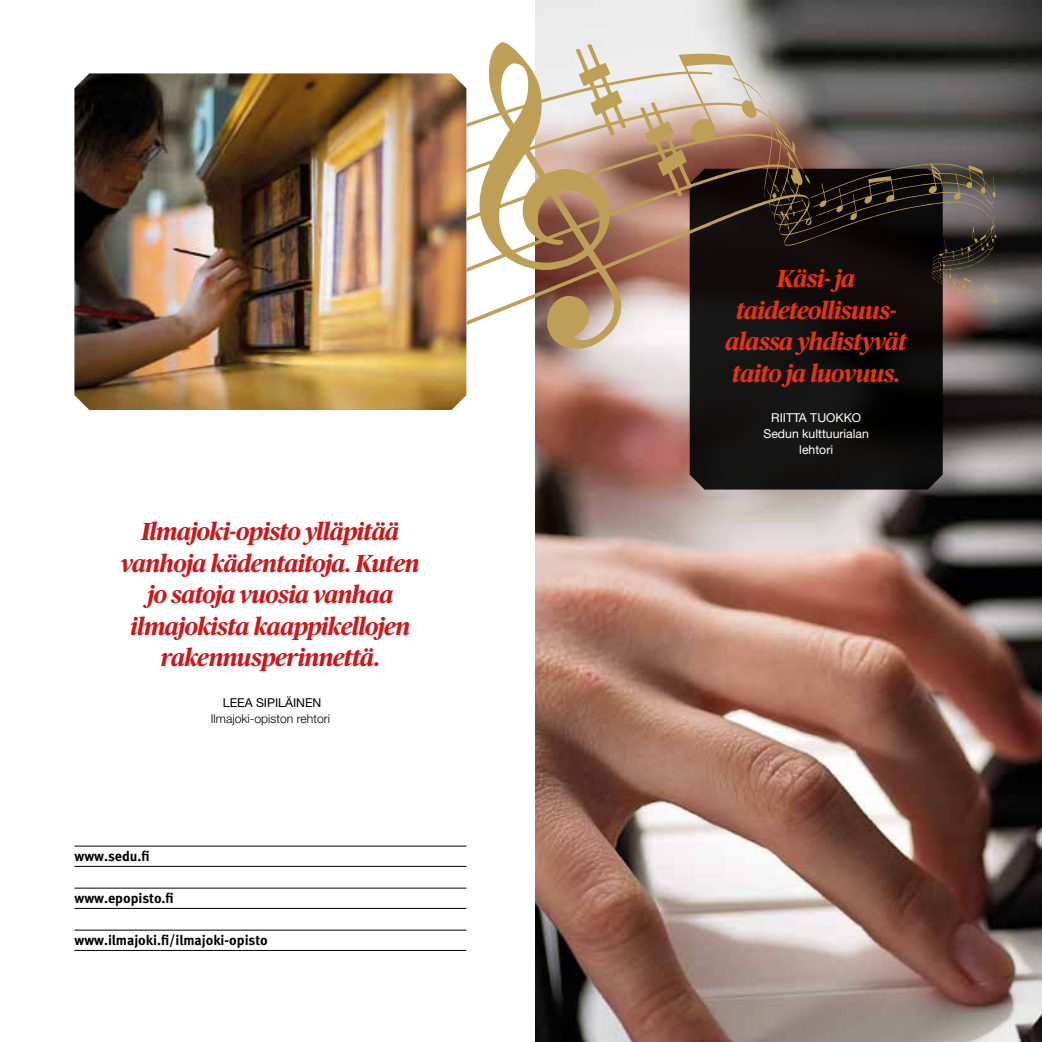
<style>
.page{position:relative;width:1042px;height:1042px;background:#fff}
.page>*{position:absolute;margin:0;border:0;box-sizing:border-box;transform-origin:0 0}
.t1{font:italic 700 24.5px/31.5px "Publico";letter-spacing:-.025em;color:#cd171a;text-align:center}
.t2{font:italic 700 24.5px/31.5px "Publico";letter-spacing:-.025em;color:#e63312;text-align:center}
.t3{font:700 14px "Meta Pro";color:#000}
.t4{font:12.25px/15.8px "Helvetica Neue";color:#fff;text-align:center}
.t5{font:300 12.25px "Helvetica Neue";color:#000}
.t6{font:12.25px "Helvetica Neue";color:#000}
</style>
<div class="page">
<img style="left:536px;top:0;width:506px;height:1042px">
<hr style="left:74px;top:846px;width:392px;height:1px;background:#000">
<hr style="left:74px;top:866px;width:392px;height:1px;background:#000">
<hr style="left:74px;top:888px;width:392px;height:1px;background:#000">
<hr style="left:74px;top:908px;width:392px;height:1px;background:#000">
<hr style="left:74px;top:930px;width:392px;height:1px;background:#000">
<hr style="left:74px;top:950px;width:392px;height:1px;background:#000">
<img style="left:74px;top:73px;width:392px;height:337px">
<svg style="left:690px;top:349px;width:253px;height:140px;background:#111010"></svg>
<img style="left:466px;top:42px;width:541px;height:307px">
<p class="t1" style="left:121px;top:514px;width:300px">Ilmajoki-opisto ylläpitää vanhoja kädentaitoja. Kuten jo satoja vuosia vanhaa ilmajokista kaappikellojen rakennusperinnettä.</p>
<p class="t6" style="left:223px;top:695px;width:100px">Leea Sipiläinen</p>
<p class="t5" style="left:211px;top:711px;width:121px">Ilmajoki-opiston rehtori</p>
<p class="t3" style="left:74px;top:847px;width:77px">www.sedu.fi</p>
<p class="t3" style="left:74px;top:889px;width:101px">www.epopisto.fi</p>
<p class="t3" style="left:74px;top:931px;width:195px">www.ilmajoki.fi/ilmajoki-opisto</p>
<p class="t2" style="left:725px;top:261px;width:183px">Käsi- ja taideteollisuus&shy;alassa yhdistyvät taito ja luovuus.</p>
<p class="t4" style="left:763px;top:410px;width:107px">Riitta Tuokko<br>Sedun kulttuurialan lehtori</p>
</div>
